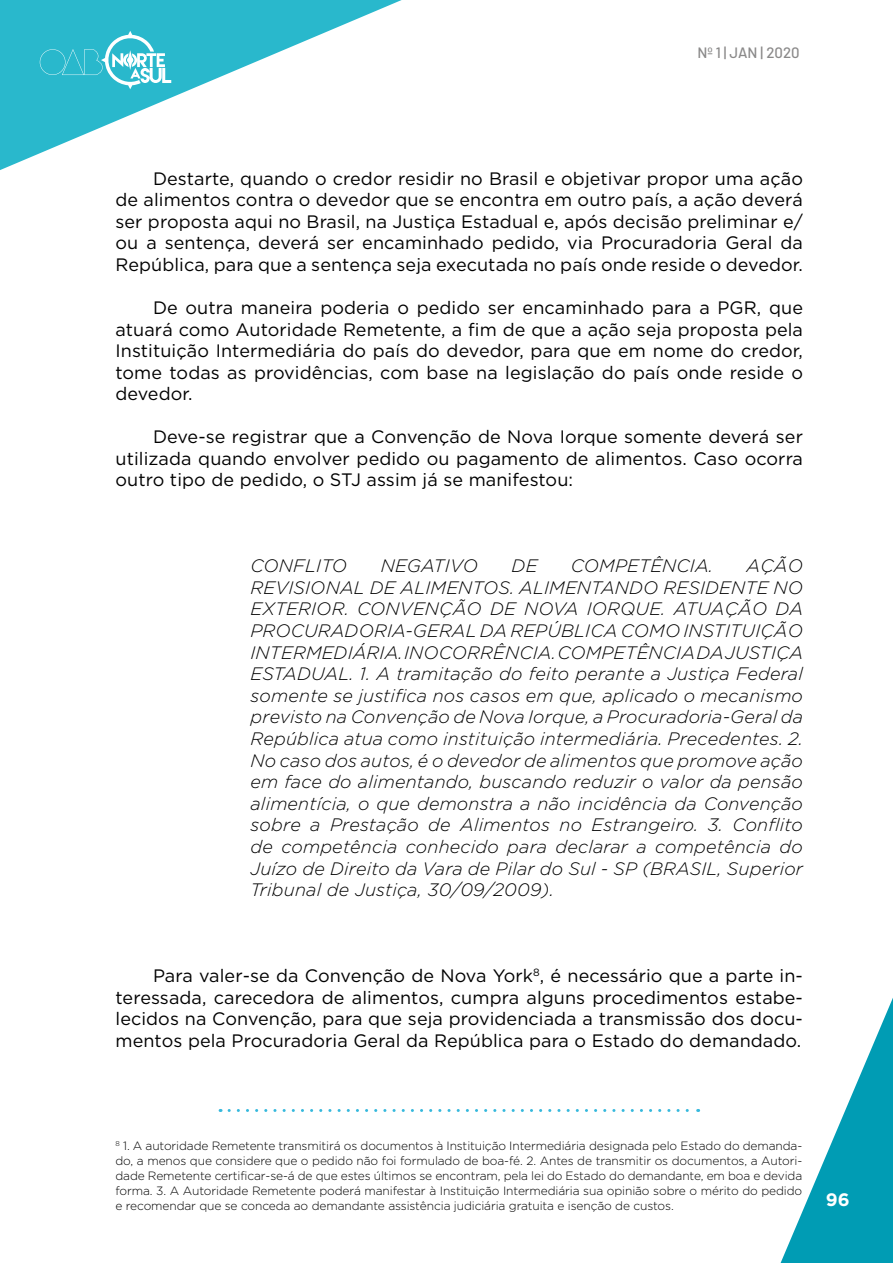
<style>
.page{position:relative;width:893px;height:1263px;background:#fff}
.page>*{position:absolute;margin:0;border:0;box-sizing:border-box;transform-origin:0 0}
.t1{font:18px/21.6px "Gotham HTF";letter-spacing:.005em;color:#000;text-align:justify}
.t2{font:italic 300 18px/21.6px "Gotham HTF";letter-spacing:.01em;color:#000;text-align:justify}
.t3{font:700 18px "Gotham HTF";color:#fff}
.t4{font:500 15px "Barlow";color:#8a8989}
.t5{font:300 12px/15px "Gotham HTF";letter-spacing:-.01em;color:#000;text-align:justify}
</style>
<div class="page">
<svg style="left:0;top:0;width:402px;height:170px"></svg>
<svg style="left:780px;top:998px;width:113px;height:265px"></svg>
<svg style="left:40px;top:31px;width:131px;height:58px;background:#4cc3d4"></svg>
<svg style="left:229px;top:1109px;width:470px;height:3px"></svg>
<p class="t4" style="left:697px;top:44px;width:104px">Nº 1 | JAN | 2020</p>
<p class="t1" style="left:116px;top:167px;width:689px;text-indent:37px">Destarte, quando o credor residir no Brasil e objetivar propor uma ação de alimentos contra o devedor que se encontra em outro país, a ação deverá ser proposta aqui no Brasil, na Justiça Estadual e, após decisão preliminar e/ ou a sentença, deverá ser encaminhado pedido, via Procuradoria Geral da República, para que a sentença seja executada no país onde reside o devedor.</p>
<p class="t1" style="left:116px;top:296px;width:689px;text-indent:37px">De outra maneira poderia o pedido ser encaminhado para a PGR, que atuará como Autoridade Remetente, a fim de que a ação seja proposta pela Instituição Intermediária do país do devedor, para que em nome do credor, tome todas as providências, com base na legislação do país onde reside o devedor.</p>
<p class="t1" style="left:116px;top:426px;width:689px;text-indent:37px">Deve-se registrar que a Convenção de Nova Iorque somente deverá ser utilizada quando envolver pedido ou pagamento de alimentos. Caso ocorra outro tipo de pedido, o STJ assim já se manifestou:</p>
<p class="t2" style="left:251px;top:555px;width:98px">CONFLITO</p>
<p class="t2" style="left:381px;top:555px;width:99px">NEGATIVO</p>
<p class="t2" style="left:512px;top:555px;width:27px">DE</p>
<p class="t2" style="left:571px;top:555px;width:144px">COMPETÊNCIA.</p>
<p class="t2" style="left:251px;top:555px;width:554px;text-indent:496px">AÇÃO REVISIONAL DE ALIMENTOS. ALIMENTANDO RESIDENTE NO EXTERIOR. CONVENÇÃO DE NOVA IORQUE. ATUAÇÃO DA PROCURADORIA-GERAL DA REPÚBLICA COMO INSTITUIÇÃO INTERMEDIÁRIA. INOCORRÊNCIA. COMPETÊNCIA DA JUSTIÇA ESTADUAL. 1. A tramitação do feito perante a Justiça Federal somente se justifica nos casos em que, aplicado o mecanismo previsto na Convenção de Nova Iorque, a Procuradoria-Geral da República atua como instituição intermediária. Precedentes. 2.<br>No caso dos autos, é o devedor de alimentos que promove ação em face do alimentando, buscando reduzir o valor da pensão alimentícia, o que demonstra a não incidência da Convenção sobre a Prestação de Alimentos no Estrangeiro. 3. Conflito de competência conhecido para declarar a competência do Juízo de Direito da Vara de Pilar do Sul - SP (BRASIL, Superior Tribunal de Justiça, 30/09/2009).</p>
<p class="t1" style="left:116px;top:964px;width:689px;text-indent:37px">Para valer-se da Convenção de Nova York<sup>8</sup>, é necessário que a parte in&shy;teressada, carecedora de alimentos, cumpra alguns procedimentos estabe&shy;lecidos na Convenção, para que seja providenciada a transmissão dos docu&shy;mentos pela Procuradoria Geral da República para o Estado do demandado.</p>
<p class="t5" style="left:116px;top:1138px;width:688px"><sup>8</sup> 1. A autoridade Remetente transmitirá os documentos à Instituição Intermediária designada pelo Estado do demanda&shy;do, a menos que considere que o pedido não foi formulado de boa-fé. 2. Antes de transmitir os documentos, a Autori&shy;dade Remetente certificar-se-á de que estes últimos se encontram, pela lei do Estado do demandante, em boa e devida forma. 3. A Autoridade Remetente poderá manifestar à Instituição Intermediária sua opinião sobre o mérito do pedido e recomendar que se conceda ao demandante assistência judiciária gratuita e isenção de custos.</p>
<p class="t3" style="left:826px;top:1189px;width:25px">96</p>
</div>
